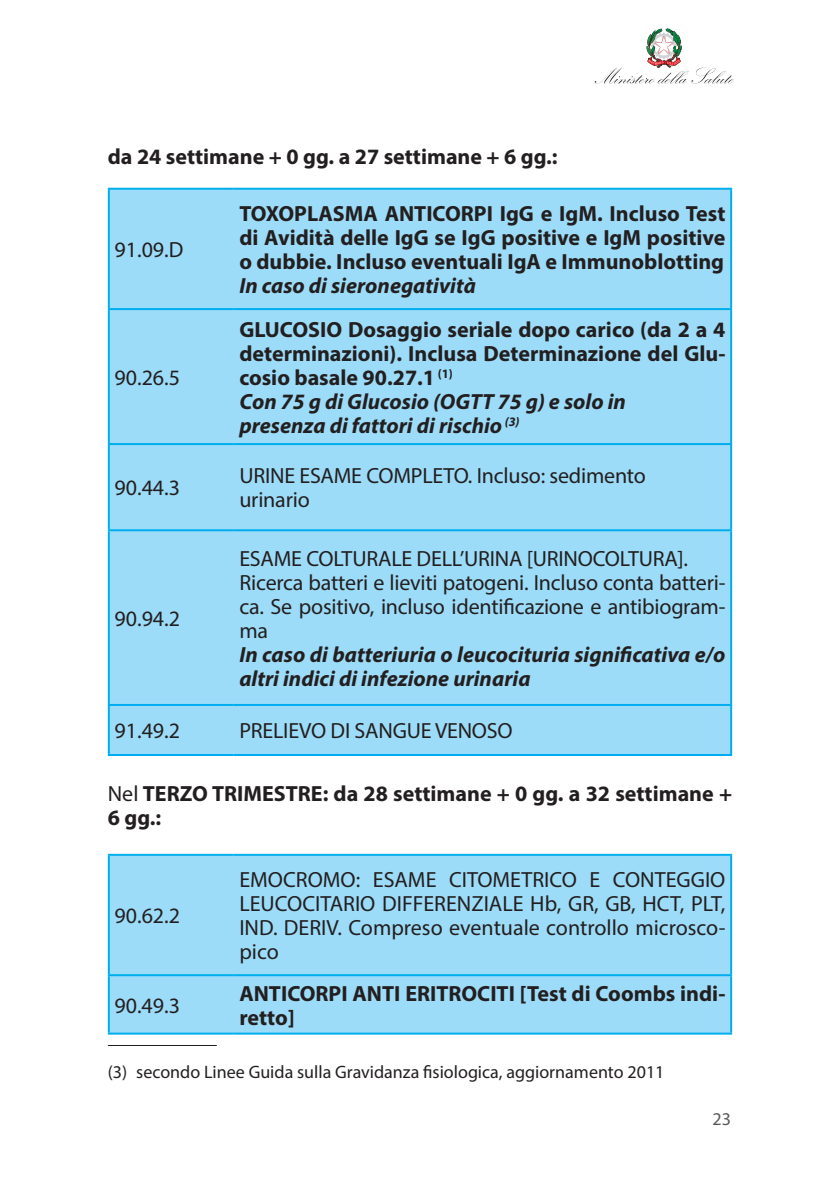
<style>
.page{position:relative;width:840px;height:1191px;background:#fff}
.page>*{position:absolute;margin:0;border:0;box-sizing:border-box;transform-origin:0 0}
.t1{font:700 22px/24px "Myriad Pro";color:#231f20}
.t2{font:22px/24px "Myriad Pro";letter-spacing:-.01em;color:#231f20}
.t3{font:italic 700 22px/24px "Myriad Pro";color:#231f20}
.t4{font:18px "Myriad Pro";color:#231f20}
.t5{font:18px "Myriad Pro";color:#57585a}
.s1{font-style:italic}
.s2{font-weight:400}
</style>
<div class="page">
<svg style="left:594px;top:28px;width:139px;height:56px"></svg>
<div style="left:110px;top:190px;width:619px;height:564px;background:#9cdcf8"></div>
<hr style="left:108px;top:190px;width:2px;height:118px;background:#00aeef">
<hr style="left:729px;top:190px;width:2px;height:118px;background:#00aeef">
<hr style="left:108px;top:310px;width:2px;height:133px;background:#00aeef">
<hr style="left:729px;top:310px;width:2px;height:133px;background:#00aeef">
<hr style="left:108px;top:443px;width:125px;height:2px;background:#00aeef">
<hr style="left:108px;top:445px;width:2px;height:84px;background:#00aeef">
<hr style="left:233px;top:443px;width:498px;height:2px;background:#00aeef">
<hr style="left:729px;top:445px;width:2px;height:84px;background:#00aeef">
<hr style="left:108px;top:529px;width:125px;height:2px;background:#00aeef">
<hr style="left:108px;top:531px;width:2px;height:173px;background:#00aeef">
<hr style="left:233px;top:529px;width:498px;height:2px;background:#00aeef">
<hr style="left:729px;top:531px;width:2px;height:173px;background:#00aeef">
<hr style="left:108px;top:704px;width:125px;height:2px;background:#00aeef">
<hr style="left:108px;top:706px;width:2px;height:48px;background:#00aeef">
<hr style="left:233px;top:704px;width:498px;height:2px;background:#00aeef">
<hr style="left:729px;top:706px;width:2px;height:48px;background:#00aeef">
<hr style="left:108px;top:754px;width:125px;height:2px;background:#00aeef">
<hr style="left:233px;top:754px;width:498px;height:2px;background:#00aeef">
<hr style="left:108px;top:188px;width:125px;height:2px;background:#00aeef">
<hr style="left:233px;top:188px;width:498px;height:2px;background:#00aeef">
<hr style="left:108px;top:308px;width:125px;height:2px;background:#00aeef">
<hr style="left:233px;top:308px;width:498px;height:2px;background:#00aeef">
<hr style="left:108px;top:1045px;width:109px;height:1px;background:#231f20">
<div style="left:110px;top:856px;width:619px;height:176px;background:#9cdcf8"></div>
<hr style="left:108px;top:856px;width:2px;height:118px;background:#00aeef">
<hr style="left:729px;top:856px;width:2px;height:118px;background:#00aeef">
<hr style="left:108px;top:976px;width:2px;height:56px;background:#00aeef">
<hr style="left:729px;top:976px;width:2px;height:56px;background:#00aeef">
<hr style="left:108px;top:1032px;width:125px;height:2px;background:#00aeef">
<hr style="left:233px;top:1032px;width:498px;height:2px;background:#00aeef">
<hr style="left:108px;top:854px;width:125px;height:2px;background:#00aeef">
<hr style="left:233px;top:854px;width:498px;height:2px;background:#00aeef">
<hr style="left:108px;top:974px;width:125px;height:2px;background:#00aeef">
<hr style="left:233px;top:974px;width:498px;height:2px;background:#00aeef">
<p class="t1" style="left:108px;top:144px;width:451px">da 24 settimane + 0 gg. a 27 settimane + 6 gg.:</p>
<p class="t2" style="left:114px;top:237px;width:68px">91.09.D</p>
<p class="t2" style="left:114px;top:365px;width:67px">90.26.5</p>
<p class="t2" style="left:114px;top:476px;width:67px">90.44.3</p>
<p class="t2" style="left:114px;top:606px;width:67px">90.94.2</p>
<p class="t1" style="left:239px;top:201px;width:487px;text-align:justify">TOXOPLASMA ANTICORPI IgG e IgM. Incluso Test di Avidità delle IgG se IgG positive e IgM positive o dubbie. Incluso eventuali IgA e Immunoblotting</p>
<p class="t3" style="left:239px;top:273px;width:238px">In caso di sieronegatività</p>
<p class="t1" style="left:239px;top:317px;width:487px">GLUCOSIO Dosaggio seriale dopo carico (da 2 a 4 determinazioni). Inclusa Determinazione del Glu&shy;cosio basale 90.27.1 <sup>(1)<br></sup><span class="s1">Con 75 g di Glucosio (OGTT 75 g) e solo in<br>presenza di fattori di rischio</span> <sup>(3)</sup></p>
<p class="t2" style="left:239px;top:464px;width:12px">URINE</p>
<p class="t2" style="left:299px;top:464px;width:14px">ESAME</p>
<p class="t2" style="left:366px;top:464px;width:26px">COMPLETO</p>
<p class="t2" style="left:467px;top:464px;width:179px">. I ncluso: sedimento</p>
<p class="t2" style="left:239px;top:488px;width:72px">urinario</p>
<p class="t2" style="left:239px;top:546px;width:487px;text-indent:438px">].<br>Ricerca batteri e lieviti patogeni. I ncluso conta batteri&shy;ca. Se positivo, incluso identificazione e antibiogram&shy;ma</p>
<p class="t3" style="left:239px;top:642px;width:487px">In caso di batteriuria o leucocituria significativa e/o altri indici di infezione urinaria</p>
<p class="t2" style="left:239px;top:546px;width:14px">ESAME</p>
<p class="t2" style="left:306px;top:546px;width:25px">COLTURALE</p>
<p class="t2" style="left:416px;top:546px;width:12px">DELL</p>
<p class="t2" style="left:459px;top:546px;width:17px">’URINA</p>
<p class="t2" style="left:526px;top:546px;width:19px">[URINO</p>
<p class="t2" style="left:592px;top:546px;width:26px">COLTURA</p>
<p class="t2" style="left:114px;top:718px;width:67px">91.49.2</p>
<p class="t2" style="left:239px;top:718px;width:12px">PRELIEVO</p>
<p class="t2" style="left:330px;top:718px;width:38px">DI SANGUE</p>
<p class="t2" style="left:435px;top:718px;width:14px">VENOSO</p>
<p class="t1" style="left:108px;top:781px;width:625px"><span class="s2">Nel</span> TERZO TRIMESTRE: da 28 settimane + 0 gg. a 32 settimane +<br>6 gg.:</p>
<p class="t2" style="left:114px;top:903px;width:67px">90.62.2</p>
<p class="t2" style="left:114px;top:993px;width:67px">90.49.3</p>
<p class="t2" style="left:239px;top:867px;width:15px">EMO</p>
<p class="t2" style="left:283px;top:867px;width:29px">CROMO</p>
<p class="t2" style="left:355px;top:867px;width:31px">: ESAME</p>
<p class="t2" style="left:448px;top:867px;width:25px">CITOMETRI</p>
<p class="t2" style="left:549px;top:867px;width:89px">CO E CONTEGGIO</p>
<p class="t2" style="left:239px;top:891px;width:87px">LEUCOCITARIO</p>
<p class="t2" style="left:382px;top:891px;width:54px">DIFFERENZIALE</p>
<p class="t2" style="left:530px;top:891px;width:196px">Hb, GR, GB, HCT, PLT,</p>
<p class="t2" style="left:239px;top:915px;width:57px">IND . DERIV</p>
<p class="t2" style="left:337px;top:915px;width:389px">. Compreso eventuale controllo microsco-</p>
<p class="t2" style="left:239px;top:939px;width:41px">pico</p>
<p class="t1" style="left:239px;top:980px;width:487px">ANTICORPI ANTI ERITROCITI [Test di Coombs indi&shy;retto]</p>
<p class="t4" style="left:108px;top:1060px;width:558px">(3) secondo Linee Guida sulla Gravidanza fisiologica, aggiornamento 2011</p>
<p class="t5" style="left:712px;top:1108px;width:20px">23</p>
</div>
